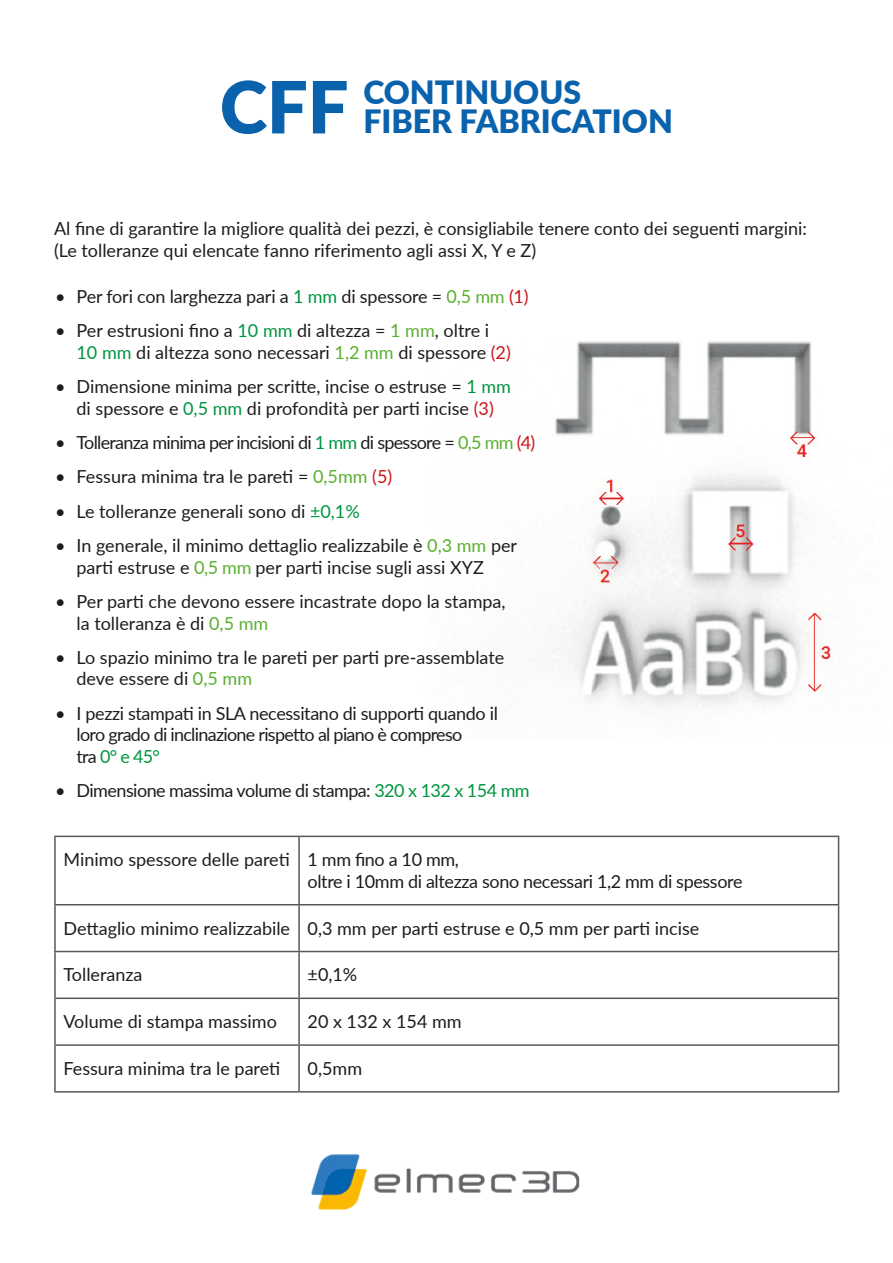
<style>
.page{position:relative;width:893px;height:1263px;background:#fff}
.page>*{position:absolute;margin:0;border:0;box-sizing:border-box;transform-origin:0 0}
.t1{font:900 72px "Lato";color:#0a62ac}
.t2{font:900 32.1px/28.8px "Lato";color:#0a62ac}
.t3{font:18px/21.6px "Lato";color:#1d1d1b}
.t4{font:18px/21.6px "Lato";letter-spacing:-.04em;color:#1d1d1b}
.t5{font:18px "Lato";letter-spacing:-.02em;color:#1d1d1b}
.t6{font:18px "Lato";letter-spacing:-.03em;color:#1d1d1b}
.s1{color:#009641}
.s2{color:#5bb031}
.s3{color:#cd171a}
</style>
<div class="page">
<img style="left:530px;top:341px;width:301px;height:367px">
<hr style="left:54px;top:836px;width:245px;height:1px;background:#575756">
<hr style="left:54px;top:837px;width:2px;height:67px;background:#575756">
<hr style="left:299px;top:836px;width:540px;height:1px;background:#575756">
<hr style="left:298px;top:837px;width:2px;height:67px;background:#575756">
<hr style="left:838px;top:837px;width:1px;height:67px;background:#575756">
<hr style="left:54px;top:904px;width:245px;height:1px;background:#575756">
<hr style="left:54px;top:905px;width:2px;height:46px;background:#575756">
<hr style="left:299px;top:904px;width:540px;height:1px;background:#575756">
<hr style="left:298px;top:905px;width:2px;height:46px;background:#575756">
<hr style="left:838px;top:905px;width:1px;height:46px;background:#575756">
<hr style="left:54px;top:951px;width:245px;height:1px;background:#575756">
<hr style="left:54px;top:952px;width:2px;height:45px;background:#575756">
<hr style="left:299px;top:951px;width:540px;height:1px;background:#575756">
<hr style="left:298px;top:952px;width:2px;height:45px;background:#575756">
<hr style="left:838px;top:952px;width:1px;height:45px;background:#575756">
<hr style="left:54px;top:997px;width:245px;height:2px;background:#575756">
<hr style="left:54px;top:999px;width:2px;height:45px;background:#575756">
<hr style="left:299px;top:997px;width:540px;height:2px;background:#575756">
<hr style="left:298px;top:999px;width:2px;height:45px;background:#575756">
<hr style="left:838px;top:999px;width:1px;height:45px;background:#575756">
<hr style="left:54px;top:1044px;width:245px;height:2px;background:#575756">
<hr style="left:54px;top:1046px;width:2px;height:45px;background:#575756">
<hr style="left:299px;top:1044px;width:540px;height:2px;background:#575756">
<hr style="left:298px;top:1046px;width:2px;height:45px;background:#575756">
<hr style="left:838px;top:1046px;width:1px;height:45px;background:#575756">
<hr style="left:54px;top:1091px;width:245px;height:1px;background:#575756">
<hr style="left:299px;top:1091px;width:540px;height:1px;background:#575756">
<img style="left:311px;top:1154px;width:269px;height:55px">
<p class="t1" style="left:220px;top:53px;width:130px">CFF</p>
<p class="t2" style="left:363px;top:77px;width:311px">CONTINUOUS<br>FIBER FABRICATION</p>
<p class="t3" style="left:54px;top:217px;width:754px">Al fine di garantire la migliore qualità dei pezzi, è consigliabile tenere conto dei seguenti margini:</p>
<p class="t3" style="left:54px;top:239px;width:484px">(Le tolleranze qui elencate fanno riferimento agli assi X, Y e Z)</p>
<p class="t3" style="left:55px;top:284px;width:475px">• Per fori con larghezza pari a <span class="s1">1 mm</span> di spessore = <span class="s2">0,5 mm</span> <span class="s3">(1)</span></p>
<p class="t3" style="left:77px;top:319px;width:436px;text-indent:-21px">• Per estrusioni fino a <span class="s1">10 mm</span> di altezza = <span class="s2">1 mm</span>, oltre i<br><span class="s1">10 mm</span> di altezza sono necessari <span class="s2">1,2 mm</span> di spessore <span class="s3">(2)</span></p>
<p class="t3" style="left:55px;top:375px;width:457px;text-align:center">• Dimensione minima per scritte, incise o estruse = <span class="s1">1 mm </span>di spessore e <span class="s1">0,5 mm</span> di profondità per parti incise <span class="s3">(3)</span></p>
<p class="t4" style="left:55px;top:431px;width:482px">• Tolleranza minima per incisioni di <span class="s1">1 mm</span> di spessore = <span class="s2">0,5 mm</span> <span class="s3">(4)</span></p>
<p class="t3" style="left:55px;top:465px;width:339px">• Fessura minima tra le pareti = <span class="s2">0,5mm</span> <span class="s3">(5)</span></p>
<p class="t3" style="left:55px;top:499px;width:306px">• Le tolleranze generali sono di <span class="s1">±0,1%</span></p>
<p class="t3" style="left:77px;top:534px;width:442px;text-indent:-21px">• In generale, il minimo dettaglio realizzabile è <span class="s2">0,3 mm</span> per parti estruse e <span class="s2">0,5 mm</span> per parti incise sugli assi XYZ</p>
<p class="t3" style="left:77px;top:590px;width:431px;text-indent:-21px">• Per parti che devono essere incastrate dopo la stampa, la tolleranza è di <span class="s2">0,5 mm</span></p>
<p class="t3" style="left:77px;top:646px;width:429px;text-indent:-21px">• Lo spazio minimo tra le pareti per parti pre-assemblate deve essere di <span class="s2">0,5 mm</span></p>
<p class="t4" style="left:77px;top:702px;width:423px;text-indent:-21px">• I pezzi stampati in SLA necessitano di supporti quando il loro grado di inclinazione rispetto al piano è compreso<br>tra <span class="s1">0° e 45°</span></p>
<p class="t6" style="left:55px;top:778px;width:476px">• Dimensione massima volume di stampa: <span class="s1">320 x 132 x 154 mm</span></p>
<p class="t3" style="left:63px;top:848px;width:228px">Minimo spessore delle pareti</p>
<p class="t3" style="left:308px;top:848px;width:153px">1 mm fino a 10 mm,</p>
<p class="t5" style="left:308px;top:868px;width:436px">oltre i 10mm di altezza sono necessari 1,2 mm di spessore</p>
<p class="t3" style="left:63px;top:916px;width:228px">Dettaglio minimo realizzabile</p>
<p class="t3" style="left:308px;top:916px;width:393px">0,3 mm per parti estruse e 0,5 mm per parti incise</p>
<p class="t3" style="left:63px;top:963px;width:81px">Tolleranza</p>
<p class="t3" style="left:308px;top:963px;width:51px">±0,1%</p>
<p class="t3" style="left:63px;top:1010px;width:215px">Volume di stampa massimo</p>
<p class="t3" style="left:308px;top:1010px;width:156px">20 x 132 x 154 mm</p>
<p class="t3" style="left:63px;top:1057px;width:218px">Fessura minima tra le pareti</p>
<p class="t3" style="left:308px;top:1057px;width:56px">0,5mm</p>
</div>
